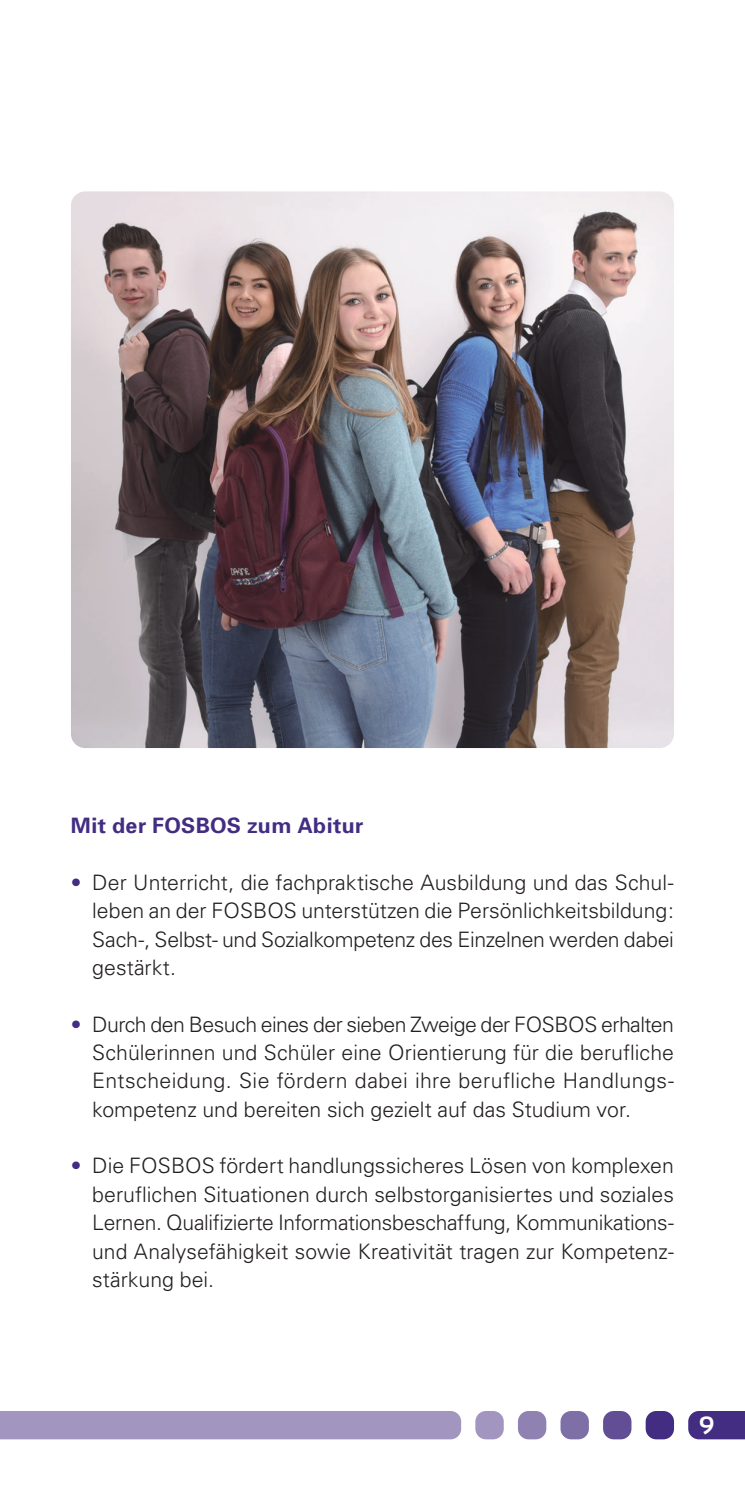
<style>
.page{position:relative;width:745px;height:1489px;background:#fff}
.page>*{position:absolute;margin:0;border:0;box-sizing:border-box;transform-origin:0 0}
.t1{font:700 25px "Sansation";color:#fff}
.t2{font:300 21.25px/28.2px "Univers";color:#231f20;text-align:justify}
.t3{font:700 21.25px "Univers";letter-spacing:.02em;color:#432d83}
.s1{color:#432d83}
</style>
<div class="page">
<div style="left:688px;top:1411px;width:56px;height:28px;background:#432d83"></div>
<div style="left:645px;top:1410px;width:28px;height:29px;background:#432d83;border-radius:11px"></div>
<div style="left:602px;top:1410px;width:29px;height:29px;background:#614e94;border-radius:11px"></div>
<div style="left:560px;top:1410px;width:28px;height:29px;background:#7f6fa7;border-radius:11px"></div>
<div style="left:517px;top:1410px;width:29px;height:29px;background:#9081b3;border-radius:11px"></div>
<div style="left:475px;top:1410px;width:28px;height:29px;background:#a295c0;border-radius:11px"></div>
<div style="left:0;top:1411px;width:461px;height:28px;background:#a295c0"></div>
<img style="left:71px;top:191px;width:602px;height:557px;border-radius:14px">
<h3 class="t3" style="left:71px;top:817px;width:294px">Mit der FOSBOS zum Abitur</h3>
<p class="t2" style="left:92px;top:870px;width:583px;text-indent:-21px"><span class="s1">•</span> Der Unterricht, die fachpraktische Ausbildung und das Schul&shy;leben an der FOSBOS unterstützen die Persönlichkeitsbildung:<br>Sach-, Selbst- und Sozialkompetenz des Einzelnen werden dabei gestärkt.</p>
<p class="t2" style="left:92px;top:1011px;width:583px;text-indent:-21px"><span class="s1">•</span> Durch den Besuch eines der sieben Zweige der FOSBOS erhalten Schülerinnen und Schüler eine Orientierung für die berufliche Entscheidung. Sie fördern dabei ihre berufliche Handlungs&shy;kompetenz und bereiten sich gezielt auf das Studium vor.</p>
<p class="t2" style="left:92px;top:1153px;width:583px;text-indent:-21px"><span class="s1">•</span> Die FOSBOS fördert handlungssicheres Lösen von komplexen beruflichen Situationen durch selbstorganisiertes und soziales Lernen. Qualifizierte Informationsbeschaffung, Kommunikations&shy;und Analysefähigkeit sowie Kreativität tragen zur Kompetenz&shy;stärkung bei.</p>
<p class="t1" style="left:698px;top:1411px;width:17px">9</p>
</div>
